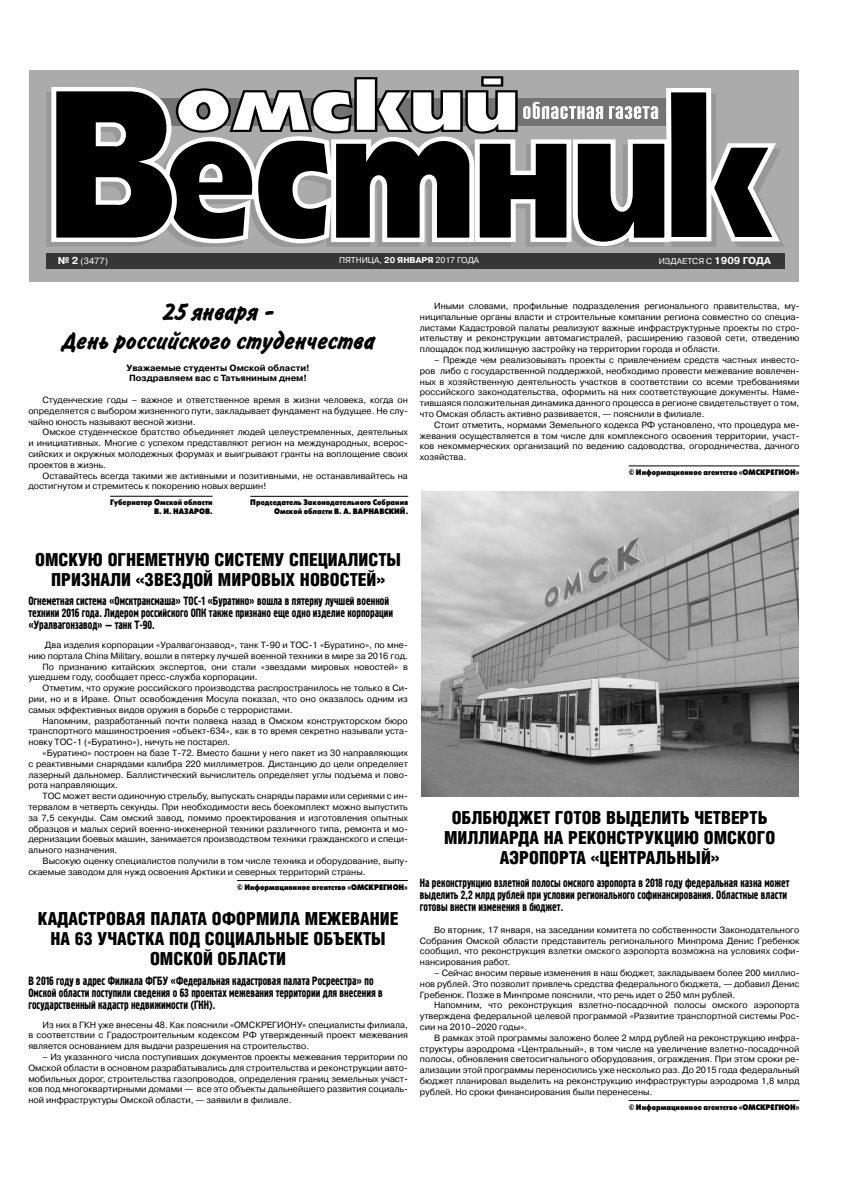
<style>
.page{position:relative;width:842px;height:1191px;background:#fff}
.page>*{position:absolute;margin:0;border:0;box-sizing:border-box;transform-origin:0 0}
.t1{font:700 24px/28.8px "Inform C";color:#000;text-align:center}
.t2{font:18px/20px "Helios Cond Black C";color:#000;text-align:center}
.t3{font:12px/12px "Hermes C";color:#000;scale:.85 1}
.t4{font:9px/10.8px "Pragmatica C";color:#000;text-align:justify}
.t5{font:700 9px/10.8px "Pragmatica C";color:#000}
.t6{font:9px "Pragmatica C";color:#fff}
.t7{font:8.5px "Pragmatica C";color:#fff}
.t8{font:8px/9px "Futura Futuris Black C";color:#000;text-align:right;scale:.85 1}
.s1{font-weight:700;font-size:10px}
.s2{font-weight:700}
</style>
<div class="page">
<div style="left:29px;top:71px;width:770px;height:211px;background:#ababab"></div>
<div style="left:46px;top:253px;width:738px;height:16px;background:#363636"></div>
<svg style="left:46px;top:76px;width:738px;height:170px"></svg>
<hr style="left:110px;top:496px;width:103px;height:1px;background:#000">
<hr style="left:250px;top:496px;width:158px;height:1px;background:#000">
<hr style="left:237px;top:880px;width:171px;height:1px;background:#000">
<hr style="left:629px;top:465px;width:170px;height:1px;background:#000">
<hr style="left:629px;top:1100px;width:170px;height:1px;background:#000">
<img style="left:421px;top:492px;width:378px;height:304px">
<p class="t6" style="left:58px;top:256px;width:52px"><span class="s1">№ 2</span> (3477)</p>
<p class="t7" style="left:339px;top:255px;width:142px">ПЯТНИЦА, <span class="s2">20 ЯНВАРЯ</span> 2017 ГОДА</p>
<p class="t7" style="left:659px;top:257px;width:114px">ИЗДАЕТСЯ С <span class="s1">1909 ГОДА</span></p>
<h1 class="t1" style="left:61px;top:298px;width:315px">25 января -<br>День российского студенчества</h1>
<p class="t5" style="left:127px;top:362px;width:185px">Уважаемые студенты Омской области!<br>Поздравляем вас с Татьяниным днем!</p>
<p class="t4" style="left:28px;top:394px;width:381px;text-indent:14px">Студенческие годы – важное и ответственное время в жизни человека, когда он определяется с выбором жизненного пути, закладывает фундамент на будущее. Не слу&shy;чайно юность называют весной жизни.</p>
<p class="t4" style="left:28px;top:427px;width:381px;text-indent:14px">Омское студенческое братство объединяет людей целеустремленных, деятельных и инициативных. Многие с успехом представляют регион на международных, всерос&shy;сийских и окружных молодежных форумах и выигрывают гранты на воплощение своих проектов в жизнь.</p>
<p class="t4" style="left:28px;top:470px;width:381px;text-indent:14px">Оставайтесь всегда такими же активными и позитивными, не останавливайтесь на достигнутом и стремитесь к покорению новых вершин!</p>
<p class="t8" style="left:110px;top:498px;width:122px">Губернатор Омской области<br>В. И. НАЗАРОВ.</p>
<p class="t8" style="left:250px;top:498px;width:187px">Председатель Законодательного Собрания<br>Омской области В. А. ВАРНАВСКИЙ.</p>
<h2 class="t2" style="left:35px;top:549px;width:367px">ОМСКУЮ ОГНЕМЕТНУЮ СИСТЕМУ СПЕЦИАЛИСТЫ<br>ПРИЗНАЛИ «ЗВЕЗДОЙ МИРОВЫХ НОВОСТЕЙ»</h2>
<h3 class="t3" style="left:28px;top:595px;width:431px">Огнеметная система «Омсктрансмаша» ТОС-1 «Буратино» вошла в пятерку лучшей военной техники 2016 года. Лидером российского ОПК также признано еще одно изделие корпорации «Уралвагонзавод» — танк Т-90.</h3>
<p class="t4" style="left:45px;top:639px;width:364px">Два изделия корпорации «Уралвагонзавод», танк Т-90 и ТОС-1 «Буратино», по мне-</p>
<p class="t4" style="left:28px;top:650px;width:381px">нию портала China Military, вошли в пятерку лучшей военной техники в мире за 2016 год.</p>
<p class="t4" style="left:43px;top:661px;width:367px">По признанию китайских экспертов, они стали «звездами мировых новостей» в</p>
<p class="t4" style="left:28px;top:672px;width:231px">ушедшем году, сообщает пресс-служба корпорации.</p>
<p class="t4" style="left:43px;top:682px;width:367px">Отметим, что оружие российского производства распространилось не только в Си-</p>
<p class="t4" style="left:28px;top:693px;width:381px">рии, но и в Ираке. Опыт освобождения Мосула показал, что оно оказалось одним из</p>
<p class="t4" style="left:28px;top:704px;width:266px">самых эффективных видов оружия в борьбе с террористами.</p>
<p class="t4" style="left:43px;top:715px;width:367px">Напомним, разработанный почти полвека назад в Омском конструкторском бюро</p>
<p class="t4" style="left:28px;top:726px;width:381px">транспортного машиностроения «объект-634», как в то время секретно называли уста-</p>
<p class="t4" style="left:28px;top:736px;width:204px">новку ТОС-1 («Буратино»), ничуть не постарел.</p>
<p class="t4" style="left:43px;top:747px;width:367px">«Буратино» построен на базе Т-72. Вместо башни у него пакет из 30 направляющих</p>
<p class="t4" style="left:28px;top:758px;width:381px">с реактивными снарядами калибра 220 миллиметров. Дистанцию до цели определяет</p>
<p class="t4" style="left:28px;top:769px;width:381px">лазерный дальномер. Баллистический вычислитель определяет углы подъема и пово-</p>
<p class="t4" style="left:28px;top:780px;width:91px">рота направляющих.</p>
<p class="t4" style="left:43px;top:790px;width:367px">ТОС может вести одиночную стрельбу, выпускать снаряды парами или сериями с ин-</p>
<p class="t4" style="left:28px;top:801px;width:381px">тервалом в четверть секунды. При необходимости весь боекомплект можно выпустить</p>
<p class="t4" style="left:28px;top:812px;width:381px">за 7,5 секунды. Сам омский завод, помимо проектирования и изготовления опытных</p>
<p class="t4" style="left:28px;top:823px;width:381px">образцов и малых серий военно-инженерной техники различного типа, ремонта и мо-</p>
<p class="t4" style="left:28px;top:834px;width:381px">дернизации боевых машин, занимается производством техники гражданского и специ-</p>
<p class="t4" style="left:28px;top:844px;width:91px">ального назначения.</p>
<p class="t4" style="left:43px;top:855px;width:367px">Высокую оценку специалистов получили в том числе техника и оборудование, выпу-</p>
<p class="t4" style="left:28px;top:866px;width:339px">скаемые заводом для нужд освоения Арктики и северных территорий страны.</p>
<p class="t8" style="left:237px;top:882px;width:202px">© Информационное агентство «ОМСКРЕГИОН»</p>
<h2 class="t2" style="left:38px;top:908px;width:362px">КАДАСТРОВАЯ ПАЛАТА ОФОРМИЛА МЕЖЕВАНИЕ<br>НА 63 УЧАСТКА ПОД СОЦИАЛЬНЫЕ ОБЪЕКТЫ<br>ОМСКОЙ ОБЛАСТИ</h2>
<h3 class="t3" style="left:28px;top:975px;width:418px">В 2016 году в адрес Филиала ФГБУ «Федеральная кадастровая палата Росреестра» по<br>Омской области поступили сведения о 63 проектах межевания территории для внесения в государственный кадастр недвижимости (ГКН).</h3>
<p class="t4" style="left:28px;top:1019px;width:381px;text-indent:14px">Из них в ГКН уже внесены 48. Как пояснили «ОМСКРЕГИОНУ» специалисты филиала, в соответствии с Градостроительным кодексом РФ утвержденный проект межевания является основанием для выдачи разрешения на строительство.</p>
<p class="t4" style="left:28px;top:1051px;width:381px;text-indent:14px">– Из указанного числа поступивших документов проекты межевания территории по Омской области в основном разрабатывались для строительства и реконструкции авто&shy;мобильных дорог, строительства газопроводов, определения границ земельных участ&shy;ков под многоквартирными домами — все это объекты дальнейшего развития социаль&shy;ной инфраструктуры Омской области, — заявили в филиале.</p>
<p class="t4" style="left:420px;top:300px;width:381px;text-indent:14px">Иными словами, профильные подразделения регионального правительства, му&shy;ниципальные органы власти и строительные компании региона совместно со специа&shy;листами Кадастровой палаты реализуют важные инфраструктурные проекты по стро&shy;ительству и реконструкции автомагистралей, расширению газовой сети, отведению площадок под жилищную застройку на территории города и области.</p>
<p class="t4" style="left:420px;top:354px;width:381px;text-indent:14px">– Прежде чем реализовывать проекты с привлечением средств частных инвесто&shy;ров либо с государственной поддержкой, необходимо провести межевание вовлечен&shy;ных в хозяйственную деятельность участков в соответствии со всеми требованиями российского законодательства, оформить на них соответствующие документы. Наме&shy;тившаяся положительная динамика данного процесса в регионе свидетельствует о том, что Омская область активно развивается, — пояснили в филиале.</p>
<p class="t4" style="left:420px;top:419px;width:381px;text-indent:14px">Стоит отметить, нормами Земельного кодекса РФ установлено, что процедура ме&shy;жевания осуществляется в том числе для комплексного освоения территории, участ&shy;ков некоммерческих организаций по ведению садоводства, огородничества, дачного хозяйства.</p>
<p class="t8" style="left:629px;top:468px;width:202px">© Информационное агентство «ОМСКРЕГИОН»</p>
<h2 class="t2" style="left:444px;top:807px;width:333px">ОБЛБЮДЖЕТ ГОТОВ ВЫДЕЛИТЬ ЧЕТВЕРТЬ<br>МИЛЛИАРДА НА РЕКОНСТРУКЦИЮ ОМСКОГО<br>АЭРОПОРТА «ЦЕНТРАЛЬНЫЙ»</h2>
<h3 class="t3" style="left:420px;top:877px;width:436px">На реконструкцию взлетной полосы омского аэропорта в 2018 году федеральная казна может выделить 2,2 млрд рублей при условии регионального софинансирования. Областные власти готовы внести изменения в бюджет.</h3>
<p class="t4" style="left:420px;top:924px;width:381px;text-indent:14px">Во вторник, 17 января, на заседании комитета по собственности Законодательного Собрания Омской области представитель регионального Минпрома Денис Гребенюк сообщил, что реконструкция взлетки омского аэропорта возможна на условиях софи&shy;нансирования работ.</p>
<p class="t4" style="left:420px;top:967px;width:381px;text-indent:14px">– Сейчас вносим первые изменения в наш бюджет, закладываем более 200 миллио&shy;нов рублей. Это позволит привлечь средства федерального бюджета, — добавил Денис Гребенюк. Позже в Минпроме пояснили, что речь идет о 250 млн рублей.</p>
<p class="t4" style="left:420px;top:1000px;width:381px;text-indent:14px">Напомним, что реконструкция взлетно-посадочной полосы омского аэропорта утверждена федеральной целевой программой «Развитие транспортной системы Рос&shy;сии на 2010–2020 годы».</p>
<p class="t4" style="left:420px;top:1032px;width:381px;text-indent:14px">В рамках этой программы заложено более 2 млрд рублей на реконструкцию инфра&shy;структуры аэродрома «Центральный», в том числе на увеличение взлетно-посадочной полосы, обновления светосигнального оборудования, ограждения. При этом сроки ре&shy;ализации этой программы переносились уже несколько раз. До 2015 года федеральный бюджет планировал выделить на реконструкцию инфраструктуры аэродрома 1,8 млрд рублей. Но сроки финансирования были перенесены.</p>
<p class="t8" style="left:629px;top:1102px;width:202px">© Информационное агентство «ОМСКРЕГИОН»</p>
</div>
